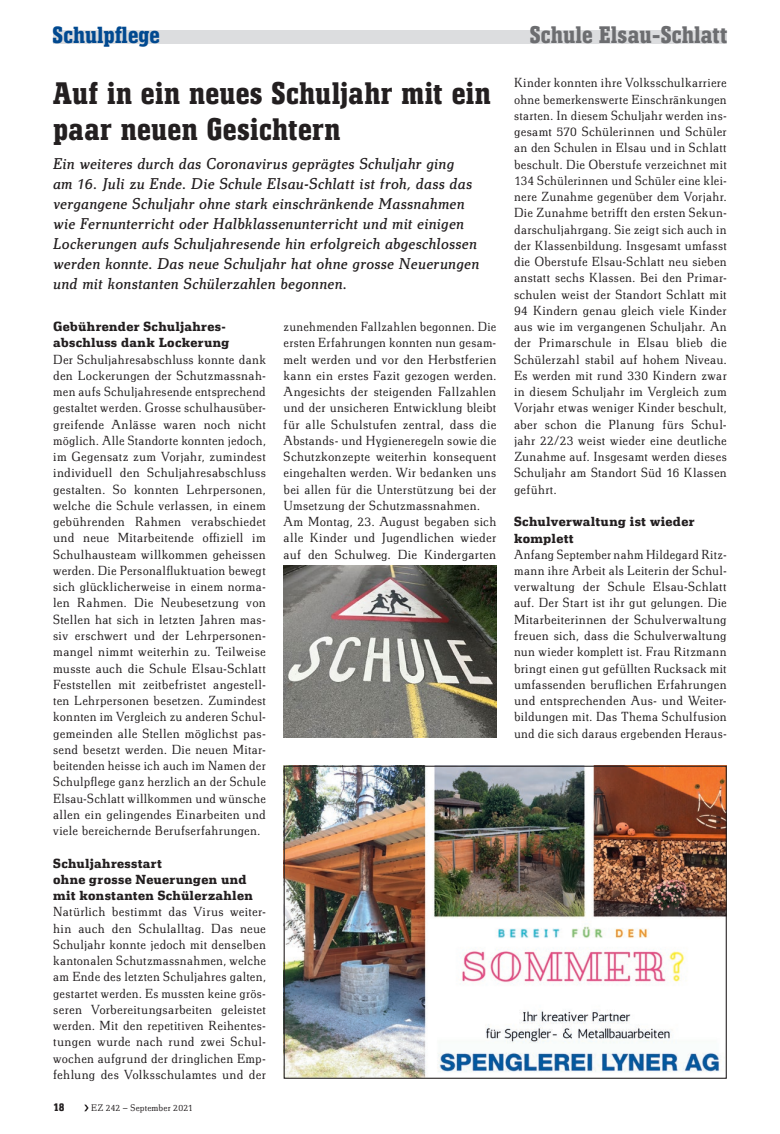
<style>
.page{position:relative;width:780px;height:1134px;background:#fff}
.page>*{position:absolute;margin:0;border:0;box-sizing:border-box;transform-origin:0 0}
.t1{font:700 32.5px/36.2px "Technotyp Condensed";letter-spacing:.01em;color:#231f20}
.t2{font:700 25px "Technotyp Condensed";color:#6c6d70}
.t3{font:700 24.38px "Technotyp Condensed";color:#014990}
.t4{font:italic 16.25px/20px "Technotyp";letter-spacing:.005em;color:#231f20}
.t5{font:300 13.75px/16.2px "Technotyp";letter-spacing:.02em;color:#231f20;text-align:justify}
.t6{font:700 13.75px/16.2px "Technotyp";letter-spacing:.025em;color:#231f20}
.t7{font:700 12.5px "Technotyp Condensed";color:#231f20}
.t8{font:300 10px "Technotyp";letter-spacing:.015em;color:#231f20}
</style>
<div class="page">
<div style="left:53px;top:30px;width:673px;height:13px;background:#dcdddf"></div>
<svg style="left:84px;top:1104px;width:5px;height:7px"></svg>
<img style="left:283px;top:565px;width:213px;height:172px">
<img style="left:285px;top:768px;width:439px;height:309px">
<div style="left:283px;top:766px;width:443px;height:313px;border:1px solid #231f20"></div>
<h3 class="t3" style="left:53px;top:21px;width:109px">Schulpflege</h3>
<h1 class="t1" style="left:53px;top:74px;width:439px">Auf in ein neues Schuljahr mit ein paar neuen Gesichtern</h1>
<p class="t4" style="left:53px;top:153px;width:427px">Ein weiteres durch das Coronavirus geprägtes Schuljahr ging<br>am 16. Juli zu Ende. Die Schule Elsau-Schlatt ist froh, dass das vergangene Schuljahr ohne stark einschränkende Massnahmen wie Fernunterricht oder Halbklassenunterricht und mit einigen Lockerungen aufs Schuljahresende hin erfolgreich abgeschlossen werden konnte. Das neue Schuljahr hat ohne grosse Neuerungen und mit konstanten Schülerzahlen begonnen.</p>
<p class="t6" style="left:53px;top:318px;width:178px">Gebührender Schuljahres&shy;abschluss dank Lockerung</p>
<p class="t5" style="left:53px;top:351px;width:214px">Der Schuljahresabschluss konnte dank den Lockerungen der Schutzmassnah&shy;men aufs Schuljahresende entsprechend gestaltet werden. Grosse schulhausüber&shy;greifende Anlässe waren noch nicht möglich. Alle Standorte konnten jedoch, im Gegensatz zum Vorjahr, zumindest individuell den Schuljahresabschluss gestalten. So konnten Lehrpersonen, welche die Schule verlassen, in einem gebührenden Rahmen verabschiedet und neue Mitarbeitende offiziell im Schulhausteam willkommen geheissen werden. Die Personalfluktuation bewegt sich glücklicherweise in einem norma&shy;len Rahmen. Die Neubesetzung von Stellen hat sich in letzten Jahren mas&shy;siv erschwert und der Lehrpersonen&shy;mangel nimmt weiterhin zu. Teilweise musste auch die Schule Elsau-Schlatt Feststellen mit zeitbefristet angestell&shy;ten Lehrpersonen besetzen. Zumindest konnten im Vergleich zu anderen Schul&shy;gemeinden alle Stellen möglichst pas&shy;send besetzt werden. Die neuen Mitar&shy;beitenden heisse ich auch im Namen der Schulpflege ganz herzlich an der Schule Elsau-Schlatt willkommen und wünsche allen ein gelingendes Einarbeiten und viele bereichernde Berufserfahrungen.</p>
<p class="t6" style="left:53px;top:854px;width:201px">Schuljahresstart<br>ohne grosse Neuerungen und mit konstanten Schülerzahlen</p>
<p class="t5" style="left:53px;top:903px;width:214px">Natürlich bestimmt das Virus weiter&shy;hin auch den Schulalltag. Das neue Schuljahr konnte jedoch mit denselben kantonalen Schutzmassnahmen, welche am Ende des letzten Schuljahres galten, gestartet werden. Es mussten keine grös&shy;seren Vorbereitungsarbeiten geleistet werden. Mit den repetitiven Reihentes&shy;tungen wurde nach rund zwei Schul&shy;wochen aufgrund der dringlichen Emp&shy;fehlung des Volksschulamtes und der</p>
<p class="t5" style="left:283px;top:318px;width:214px;text-align:left">zunehmenden Fallzahlen begonnen. Die ersten Erfahrungen konnten nun gesam&shy;melt werden und vor den Herbstferien kann ein erstes Fazit gezogen werden.<br>Angesichts der steigenden Fallzahlen und der unsicheren Entwicklung bleibt für alle Schulstufen zentral, dass die Abstands- und Hygieneregeln sowie die Schutzkonzepte weiterhin konsequent eingehalten werden. Wir bedanken uns bei allen für die Unterstützung bei der Umsetzung der Schutzmassnahmen.<br>Am Montag, 23. August begaben sich alle Kinder und Jugendlichen wieder auf den Schulweg. Die Kindergarten</p>
<p class="t7" style="left:53px;top:1100px;width:13px">18</p>
<p class="t8" style="left:91px;top:1102px;width:103px">EZ 242 – September 2021</p>
<h2 class="t2" style="left:529px;top:20px;width:199px">Schule Elsau-Schlatt</h2>
<p class="t5" style="left:514px;top:75px;width:214px">Kinder konnten ihre Volksschulkarriere ohne bemerkenswerte Einschränkungen starten. In diesem Schuljahr werden ins&shy;gesamt 570 Schülerinnen und Schüler an den Schulen in Elsau und in Schlatt beschult. Die Oberstufe verzeichnet mit 134 Schülerinnen und Schüler eine klei&shy;nere Zunahme gegenüber dem Vorjahr.<br>Die Zunahme betrifft den ersten Sekun&shy;darschuljahrgang. Sie zeigt sich auch in der Klassenbildung. Insgesamt umfasst die Oberstufe Elsau-Schlatt neu sieben anstatt sechs Klassen. Bei den Primar&shy;schulen weist der Standort Schlatt mit 94 Kindern genau gleich viele Kinder aus wie im vergangenen Schuljahr. An der Primarschule in Elsau blieb die Schülerzahl stabil auf hohem Niveau.<br>Es werden mit rund 330 Kindern zwar in diesem Schuljahr im Vergleich zum Vorjahr etwas weniger Kinder beschult, aber schon die Planung fürs Schul&shy;jahr 22/23 weist wieder eine deutliche Zunahme auf. Insgesamt werden dieses Schuljahr am Standort Süd 16 Klassen geführt.</p>
<p class="t6" style="left:514px;top:513px;width:182px">Schulverwaltung ist wieder komplett</p>
<p class="t5" style="left:514px;top:546px;width:214px">Anfang September nahm Hildegard Ritz&shy;mann ihre Arbeit als Leiterin der Schul&shy;verwaltung der Schule Elsau-Schlatt auf. Der Start ist ihr gut gelungen. Die Mitarbeiterinnen der Schulverwaltung freuen sich, dass die Schulverwaltung nun wieder komplett ist. Frau Ritzmann bringt einen gut gefüllten Rucksack mit umfassenden beruflichen Erfahrungen und entsprechenden Aus- und Weiter&shy;bildungen mit. Das Thema Schulfusion und die sich daraus ergebenden Heraus-</p>
</div>
